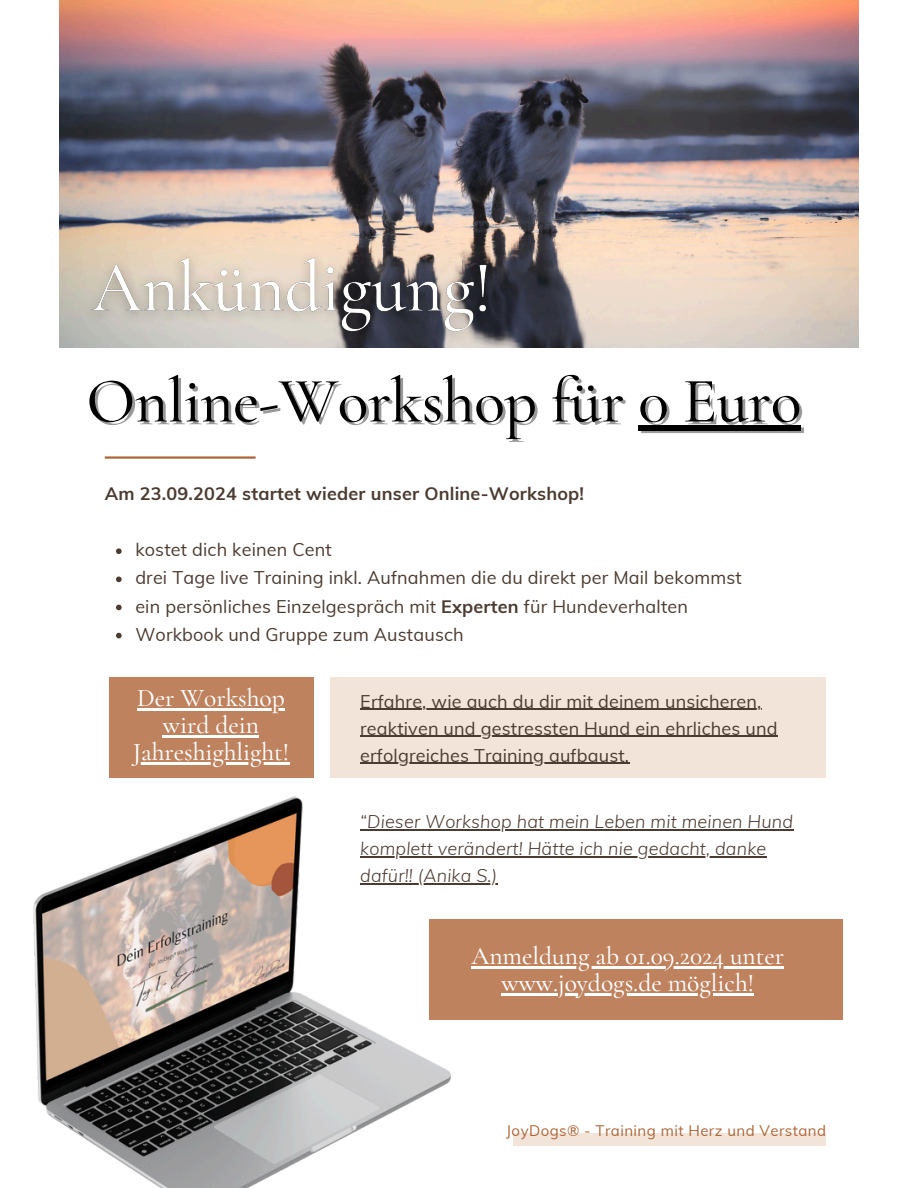
<style>
.page{position:relative;width:918px;height:1188px;background:#fff}
.page>*{position:absolute;margin:0;border:0;box-sizing:border-box;transform-origin:0 0}
.t1{font:500 64.2px "Cormorant Garamond";letter-spacing:-.01em;color:#000}
.t2{font:500 25.5px/27px "Cormorant Garamond";color:#fff;text-align:center}
.t3{font:18px "Muli";letter-spacing:.01em;color:#4b3b31}
.t4{font:italic 300 18px/27px "Muli";letter-spacing:.01em;color:#4b3b31}
.t5{font:700 18px "Muli";letter-spacing:.01em;color:#4b3b31}
.t6{font:15px "Muli";letter-spacing:.03em;color:#ad6639}
.s1{font-weight:700}
</style>
<div class="page">
<img style="left:33px;top:0;width:826px;height:1188px">
<div style="left:638px;top:425px;width:163px;height:5px;background:#000"></div>
<div style="left:430px;top:919px;width:413px;height:101px;background:#bf825e"></div>
<hr style="left:471px;top:966px;width:313px;height:2px;background:#fff">
<hr style="left:502px;top:993px;width:252px;height:2px;background:#fff">
<h1 class="t1" style="left:86px;top:362px;width:717px">Online-Workshop für 0 Euro</h1>
<h2 class="t5" style="left:105px;top:482px;width:481px">Am 23.09.2024 startet wieder unser Online-Workshop!</h2>
<h4 class="t3" style="left:135px;top:538px;width:198px">kostet dich keinen Cent</h4>
<p class="t3" style="left:135px;top:566px;width:608px">drei Tage live Training inkl. Aufnahmen die du direkt per Mail bekommst</p>
<p class="t3" style="left:135px;top:594px;width:554px">ein persönliches Einzelgespräch mit <span class="s1">Experten</span> für Hundeverhalten</p>
<p class="t3" style="left:135px;top:623px;width:330px">Workbook und Gruppe zum Austausch</p>
<h3 class="t2" style="left:137px;top:684px;width:149px">Der Workshop wird dein</h3>
<h5 class="t2" style="left:133px;top:738px;width:158px">Jahreshighlight!</h5>
<p class="t3" style="left:360px;top:690px;width:403px">Erfahre, wie auch du dir mit deinem unsicheren,</p>
<h5 class="t3" style="left:360px;top:717px;width:419px">reaktiven und gestressten Hund ein ehrliches und</h5>
<h3 class="t3" style="left:360px;top:744px;width:270px">erfolgreiches Training aufbaust.</h3>
<p class="t4" style="left:360px;top:808px;width:434px">“Dieser Workshop hat mein Leben mit meinen Hund komplett verändert! Hätte ich nie gedacht, danke dafür!! (Anika S.)</p>
<h2 class="t2" style="left:471px;top:942px;width:314px">Anmeldung ab 01.09.2024 unter www.joydogs.de möglich!</h2>
<p class="t6" style="left:506px;top:1121px;width:321px">JoyDogs® - Training mit Herz und Verstand</p>
</div>
